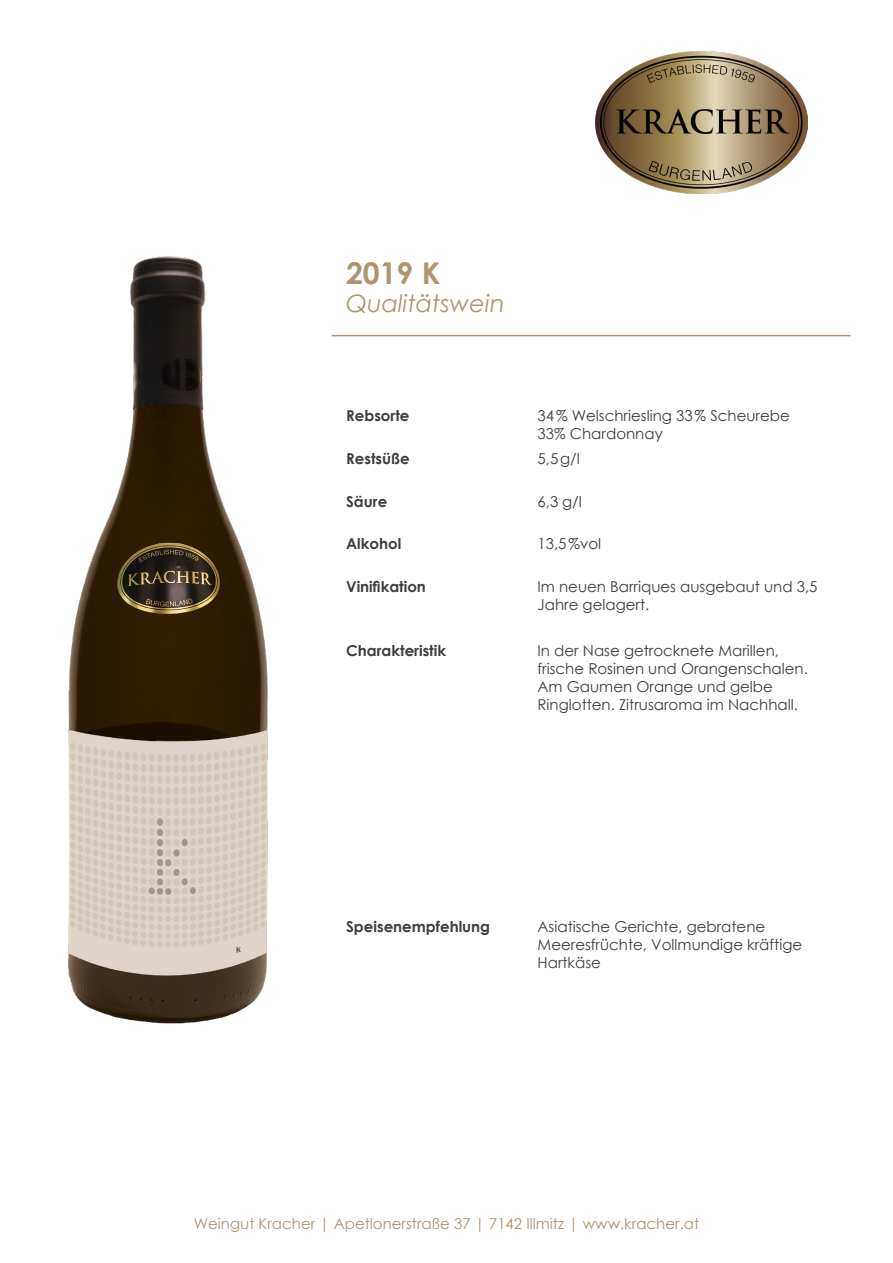
<style>
.page{position:relative;width:893px;height:1263px;background:#fff}
.page>*{position:absolute;margin:0;border:0;box-sizing:border-box;transform-origin:0 0}
.Überschrift{font:700 30px "Century Gothic";color:#af9470}
.Überschrift-2{font:italic 24px "Century Gothic";color:#af9470}
.Beschreibung{font:15px/18px "Century Gothic";color:#3e3e3f}
.Kategorie{font:700 15px "Century Gothic";color:#3e3e3f}
.t1{font:15px "Century Gothic";color:#af9470}
</style>
<div class="page">
<hr style="left:332px;top:335px;width:518px;height:1px;background:#af9470">
<img style="left:595px;top:51px;width:213px;height:143px">
<img style="left:67px;top:256px;width:201px;height:768px">
<p class="Überschrift" style="left:346px;top:250px;width:96px">2019 K</p>
<p class="Überschrift-2" style="left:346px;top:287px;width:160px">Qualitätswein</p>
<p class="Kategorie" style="left:346px;top:404px;width:65px">Rebsorte</p>
<p class="Beschreibung" style="left:537px;top:407px;width:254px">34% Welschriesling 33% Scheurebe<br>33% Chardonnay</p>
<p class="Kategorie" style="left:346px;top:447px;width:65px">Restsüße</p>
<p class="Beschreibung" style="left:537px;top:449px;width:44px">5,5g/l</p>
<p class="Kategorie" style="left:346px;top:490px;width:43px">Säure</p>
<p class="Beschreibung" style="left:537px;top:492px;width:46px">6,3 g/l</p>
<p class="Kategorie" style="left:346px;top:532px;width:57px">Alkohol</p>
<p class="Beschreibung" style="left:537px;top:535px;width:65px">13,5%vol</p>
<p class="Kategorie" style="left:346px;top:575px;width:81px">Vinifikation</p>
<p class="Beschreibung" style="left:537px;top:577px;width:281px">Im neuen Barriques ausgebaut und 3,5<br>Jahre gelagert.</p>
<p class="Kategorie" style="left:346px;top:639px;width:101px">Charakteristik</p>
<p class="Beschreibung" style="left:537px;top:641px;width:272px">In der Nase getrocknete Marillen, frische Rosinen und Orangenschalen.<br>Am Gaumen Orange und gelbe Ringlotten. Zitrusaroma im Nachhall.</p>
<p class="Kategorie" style="left:346px;top:915px;width:145px">Speisenempfehlung</p>
<p class="Beschreibung" style="left:537px;top:917px;width:266px">Asiatische Gerichte, gebratene<br>Meeresfrüchte, Vollmundige kräftige<br>Hartkäse</p>
<p class="t1" style="left:194px;top:1212px;width:507px">Weingut Kracher | Apetlonerstraße 37 | 7142 Illmitz | www.kracher.at</p>
</div>
